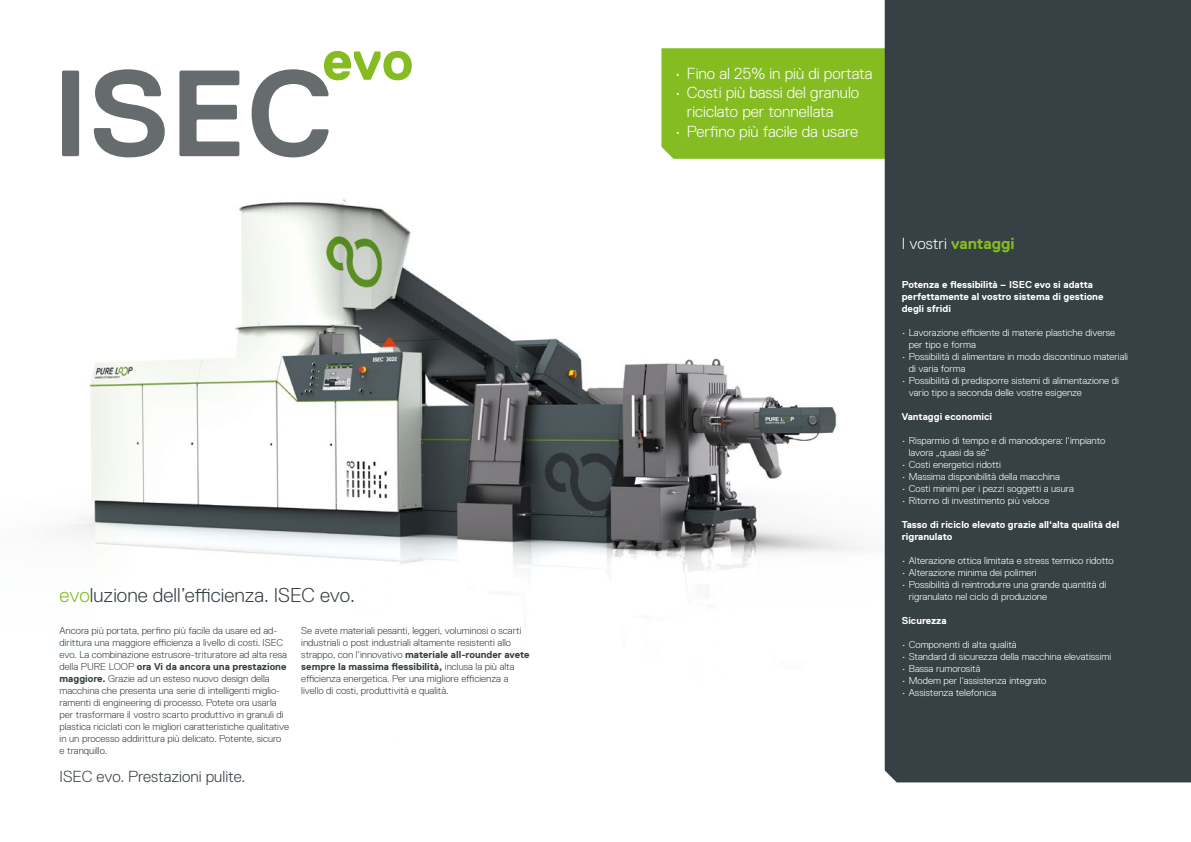
<style>
.page{position:relative;width:1191px;height:842px;background:#fff}
.page>*{position:absolute;margin:0;border:0;box-sizing:border-box;transform-origin:0 0}
.t1{font:700 56.6px "Replica Pro TT";color:#85bc22}
.t2{font:300 20px "Replica Std";color:#374044}
.t3{font:300 16px/19.2px "Replica Std";color:#fff}
.t4{font:300 16px "Replica Std";color:#374044}
.t5{font:700 16px "Replica Std";color:#85bc22}
.t6{font:300 10px/12px "Replica Std";color:#374044}
.t7{font:300 10px/12px "Replica Std";color:#fff}
.t8{font:700 10px/12px "Replica Std";color:#fff}
.s1{color:#85bc22}
.s2{font-weight:700}
.s3{font-weight:300;color:#fff}
</style>
<div class="page">
<img style="left:67px;top:199px;width:797px;height:381px">
<div style="left:661px;top:48px;width:223px;height:111px;background:#85bc22"></div>
<svg style="left:62px;top:69px;width:267px;height:89px"></svg>
<div style="left:884px;top:0;width:307px;height:782px;background:#374044"></div>
<h1 class="t1" style="left:322px;top:29px;width:93px">evo</h1>
<h2 class="t2" style="left:60px;top:584px;width:297px"><span class="s1">evo</span>luzione dell’efficienza. ISEC evo.</h2>
<p class="t6" style="left:60px;top:625px;width:231px">Ancora più portata, perfino più facile da usare ed ad&shy;dirittura una maggiore efficienza a livello di costi. ISEC evo. La combinazione estrusore-trituratore ad alta resa della PURE LOOP <span class="s2">ora Vi da ancora una prestazione maggiore.</span> Grazie ad un esteso nuovo design della macchina che presenta una serie di intelligenti miglio&shy;ramenti di engineering di processo. Potete ora usarla per trasformare il vostro scarto produttivo in granuli di plastica riciclati con le migliori caratteristiche qualitative in un processo addirittura più delicato. Potente, sicuro<br>e tranquillo.</p>
<p class="t6" style="left:301px;top:625px;width:230px">Se avete materiali pesanti, leggeri, voluminosi o scarti industriali o post industriali altamente resistenti allo strappo, con l‘innovativo <span class="s2">materiale all-rounder avete sempre la massima flessibilità,</span> inclusa la più alta efficienza energetica. Per una migliore efficienza a livello di costi, produttività e qualità.</p>
<h3 class="t4" style="left:60px;top:768px;width:187px">ISEC evo. Prestazioni pulite.</h3>
<h3 class="t3" style="left:675px;top:64px;width:199px">• Fino al 25% in più di portata</h3>
<h3 class="t3" style="left:687px;top:83px;width:174px;text-indent:-12px">• Costi più bassi del granulo riciclato per tonnellata</h3>
<h3 class="t3" style="left:675px;top:122px;width:185px">• Perfino più facile da usare</h3>
<h3 class="t5" style="left:901px;top:235px;width:114px"><span class="s3">I vostri</span> vantaggi</h3>
<p class="t8" style="left:901px;top:278px;width:203px">Potenza e flessibilità – ISEC evo si adatta perfettamente al vostro sistema di gestione degli sfridi</p>
<p class="t7" style="left:909px;top:326px;width:208px;text-indent:-7px">• Lavorazione efficiente di materie plastiche diverse per tipo e forma</p>
<p class="t7" style="left:909px;top:350px;width:221px;text-indent:-7px">• Possibilità di alimentare in modo discontinuo materiali di varia forma</p>
<p class="t7" style="left:909px;top:374px;width:212px;text-indent:-7px">• Possibilità di predisporre sistemi di alimentazione di vario tipo a seconda delle vostre esigenze</p>
<p class="t8" style="left:901px;top:410px;width:92px">Vantaggi economici</p>
<p class="t7" style="left:909px;top:434px;width:198px;text-indent:-7px">• Risparmio di tempo e di manodopera: l‘impianto lavora „quasi da sé“</p>
<p class="t7" style="left:901px;top:458px;width:101px">• Costi energetici ridotti</p>
<p class="t7" style="left:901px;top:470px;width:160px">• Massima disponibilità della macchina</p>
<p class="t7" style="left:901px;top:482px;width:173px">• Costi minimi per i pezzi soggetti a usura</p>
<p class="t7" style="left:901px;top:494px;width:149px">• Ritorno di investimento più veloce</p>
<p class="t8" style="left:901px;top:518px;width:219px">Tasso di riciclo elevato grazie all‘alta qualità del rigranulato</p>
<p class="t7" style="left:901px;top:554px;width:213px">• Alterazione ottica limitata e stress termico ridotto</p>
<p class="t7" style="left:901px;top:566px;width:136px">• Alterazione minima dei polimeri</p>
<p class="t7" style="left:909px;top:578px;width:199px;text-indent:-7px">• Possibilità di reintrodurre una grande quantità di rigranulato nel ciclo di produzione</p>
<p class="t8" style="left:901px;top:614px;width:46px">Sicurezza</p>
<p class="t7" style="left:901px;top:638px;width:116px">• Componenti di alta qualità</p>
<p class="t7" style="left:901px;top:650px;width:211px">• Standard di sicurezza della macchina elevatissimi</p>
<p class="t7" style="left:901px;top:662px;width:80px">• Bassa rumorosità</p>
<p class="t7" style="left:901px;top:674px;width:146px">• Modem per l‘assistenza integrato</p>
<p class="t7" style="left:901px;top:686px;width:96px">• Assistenza telefonica</p>
</div>
